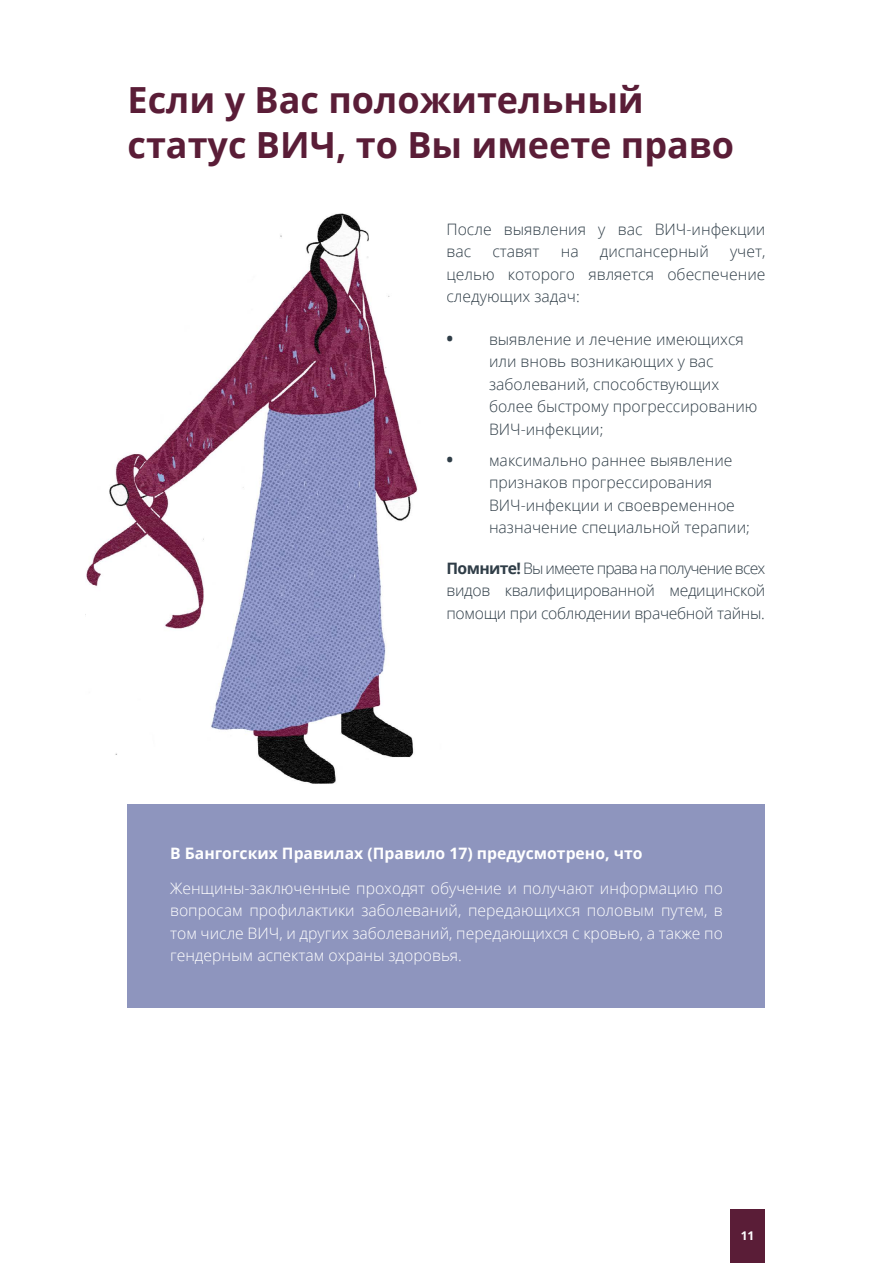
<style>
.page{position:relative;width:893px;height:1263px;background:#fff}
.page>*{position:absolute;margin:0;border:0;box-sizing:border-box;transform-origin:0 0}
.t1{font:700 36px/45px "Open Sans";color:#5a1d37}
.t2{font:300 15.75px/22.5px "Open Sans";color:#2f3d47}
.t3{font:300 15.75px/22.5px "Open Sans";color:#fff;text-align:justify}
.t4{font:700 15.75px "Open Sans";color:#fff}
.t5{font:700 12px "Open Sans";color:#fff}
.s1{font-weight:700;font-size:18px}
.s2{font-weight:700}
</style>
<div class="page">
<div style="left:730px;top:1209px;width:35px;height:54px;background:#5a1d37"></div>
<div style="left:128px;top:804px;width:637px;height:102px;background:#8e95be"></div>
<div style="left:128px;top:839px;width:637px;height:168px;background:#8e95be"></div>
<img style="left:85px;top:213px;width:333px;height:571px">
<h1 class="t1" style="left:128px;top:76px;width:608px">Если у Вас положительный статус ВИЧ, то Вы имеете право</h1>
<p class="t2" style="left:446px;top:217px;width:320px">После выявления у вас ВИЧ-инфекции вас</p>
<p class="t2" style="left:492px;top:240px;width:49px">ставят</p>
<p class="t2" style="left:561px;top:240px;width:19px">на</p>
<p class="t2" style="left:600px;top:240px;width:110px">диспансерный</p>
<p class="t2" style="left:446px;top:240px;width:320px;text-align:justify;text-indent:283px">учет, целью которого является обеспечение следующих задач:</p>
<p class="t2" style="left:489px;top:327px;width:270px;text-indent:-43px"><span class="s1">•</span> выявление и лечение имеющихся или вновь возникающих у вас заболеваний, способствующих более быстрому прогрессированию<br>ВИЧ-инфекции;</p>
<p class="t2" style="left:489px;top:448px;width:262px;text-indent:-43px"><span class="s1">•</span> максимально раннее выявление признаков прогрессирования<br>ВИЧ-инфекции и своевременное назначение специальной терапии;</p>
<p class="t2" style="left:446px;top:556px;width:320px;text-align:justify"><span class="s2">Помните!</span> Вы имеете права на получение всех видов квалифицированной медицинской помощи при соблюдении врачебной тайны.</p>
<p class="t4" style="left:170px;top:842px;width:474px">В Бангогских Правилах (Правило 17) предусмотрено, что</p>
<p class="t3" style="left:170px;top:876px;width:554px">Женщины-заключенные проходят обучение и получают информацию по вопросам профилактики заболеваний, передающихся половым путем, в том числе ВИЧ, и других заболеваний, передающихся с кровью, а также по гендерным аспектам охраны здоровья.</p>
<p class="t5" style="left:741px;top:1227px;width:15px">11</p>
</div>
